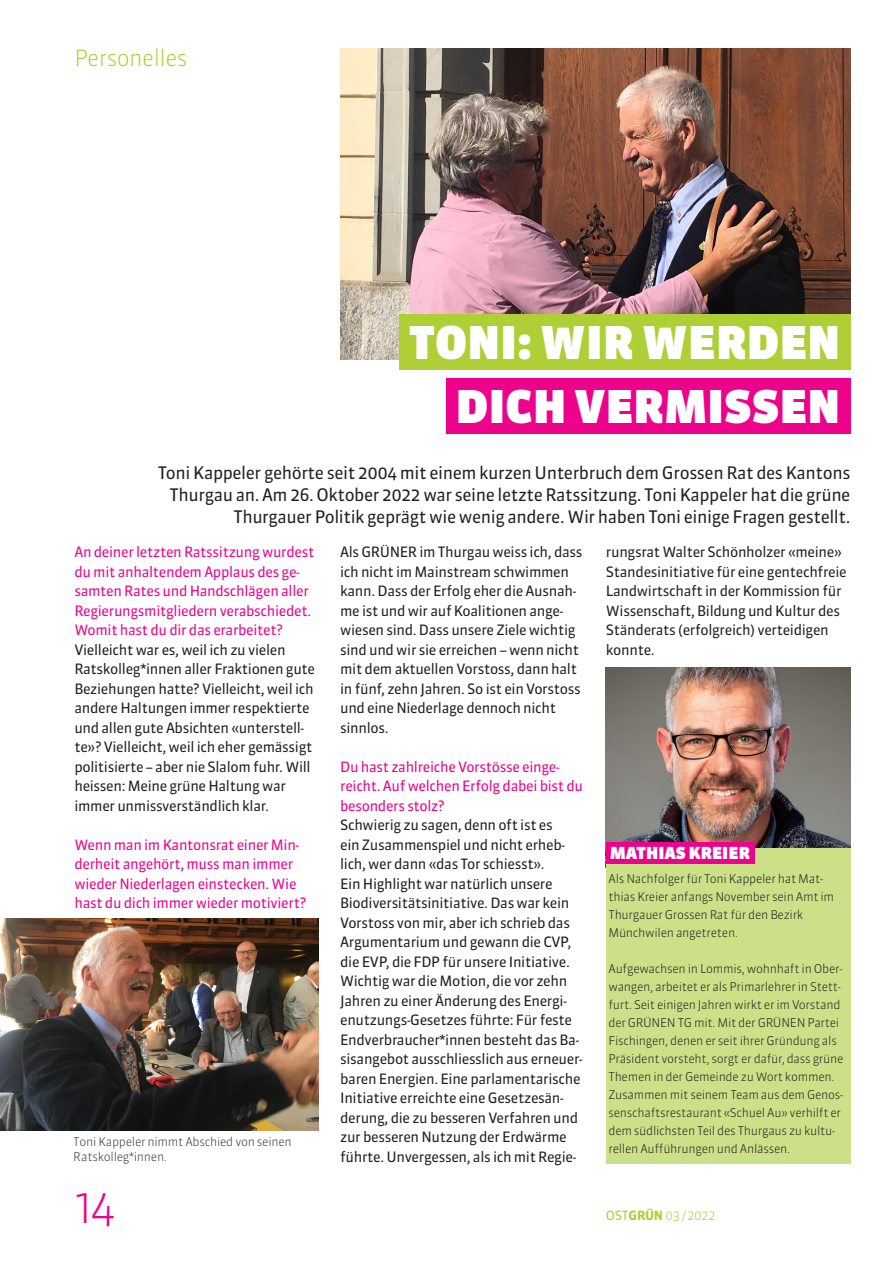
<style>
.page{position:relative;width:893px;height:1263px;background:#fff}
.page>*{position:absolute;margin:0;border:0;box-sizing:border-box;transform-origin:0 0}
.t1{font:900 45px "Sanuk OT";letter-spacing:.01em;color:#fff}
.t2{font:300 45px "Sanuk OT";color:#ed028c}
.t3{font:300 22.5px "Sanuk OT";letter-spacing:-.025em;color:#aed036}
.t4{font:17.25px/22px "Sanuk OT";letter-spacing:-.025em;color:#231f20;text-align:right}
.t5{font:900 16.5px "Sanuk OT";letter-spacing:.01em;color:#fff}
.t6{font:14.25px/19.5px "Sanuk OT";letter-spacing:-.025em;color:#231f20}
.t7{font:14.25px/19.5px "Sanuk OT";letter-spacing:-.025em;color:#ed028c}
.t8{font:300 12.75px "Sanuk OT";color:#aed036}
.t9{font:300 12px/18px "Sanuk OT";letter-spacing:-.025em;color:#231f20}
.s1{font-weight:400}
.s2{font-weight:700}
</style>
<div class="page">
<img style="left:606px;top:668px;width:244px;height:180px">
<img style="left:340px;top:49px;width:510px;height:310px">
<div style="left:446px;top:378px;width:404px;height:56px;background:#ed028c"></div>
<div style="left:399px;top:315px;width:451px;height:55px;background:#aed036"></div>
<div style="left:606px;top:848px;width:244px;height:316px;background:#cce088"></div>
<div style="left:606px;top:842px;width:148px;height:22px;background:#ed028c"></div>
<img style="left:0;top:918px;width:319px;height:212px">
<p class="t3" style="left:74px;top:44px;width:114px">Personelles</p>
<p class="t1" style="left:409px;top:314px;width:433px">TONI: WIR WERDEN</p>
<p class="t1" style="left:456px;top:378px;width:386px">DICH VERMISSEN</p>
<p class="t4" style="left:158px;top:462px;width:694px">Toni Kappeler gehörte seit 2004 mit einem kurzen Unterbruch dem Grossen Rat des Kantons<br>Thurgau an. Am 26. Oktober 2022 war seine letzte Ratssitzung. Toni Kappeler hat die grüne<br>Thurgauer Politik geprägt wie wenig andere. Wir haben Toni einige Fragen gestellt.</p>
<p class="t7" style="left:74px;top:542px;width:242px">An deiner letzten Ratssitzung wurdest du mit anhaltendem Applaus des ge&shy;samten Rates und Handschlägen aller Regierungsmitgliedern verabschiedet.<br>Womit hast du dir das erarbeitet?</p>
<p class="t6" style="left:74px;top:640px;width:242px">Vielleicht war es, weil ich zu vielen Ratskolleg*innen aller Fraktionen gute Beziehungen hatte? Vielleicht, weil ich andere Haltungen immer respektierte und allen gute Absichten «unterstell&shy;te»? Vielleicht, weil ich eher gemässigt politisierte – aber nie Slalom fuhr. Will heissen: Meine grüne Haltung war immer unmissverständlich klar.</p>
<p class="t7" style="left:74px;top:835px;width:233px">Wenn man im Kantonsrat einer Min&shy;derheit angehört, muss man immer wieder Niederlagen einstecken. Wie hast du dich immer wieder motiviert?</p>
<p class="t9" style="left:74px;top:1134px;width:219px;line-height:15px">Toni Kappeler nimmt Abschied von seinen<br>Ratskolleg*innen.</p>
<p class="t2" style="left:75px;top:1179px;width:42px">14</p>
<p class="t6" style="left:340px;top:542px;width:244px">Als GRÜNER im Thurgau weiss ich, dass ich nicht im Mainstream schwimmen kann. Dass der Erfolg eher die Ausnah&shy;me ist und wir auf Koalitionen ange&shy;wiesen sind. Dass unsere Ziele wichtig sind und wir sie erreichen – wenn nicht mit dem aktuellen Vorstoss, dann halt in fünf, zehn Jahren. So ist ein Vorstoss und eine Niederlage dennoch nicht sinnlos.</p>
<p class="t7" style="left:340px;top:757px;width:244px">Du hast zahlreiche Vorstösse einge&shy;reicht. Auf welchen Erfolg dabei bist du besonders stolz?</p>
<p class="t6" style="left:340px;top:815px;width:244px">Schwierig zu sagen, denn oft ist es<br>ein Zusammenspiel und nicht erheb&shy;lich, wer dann «das Tor schiesst».<br>Ein Highlight war natürlich unsere Biodiversitätsinitiative. Das war kein Vorstoss von mir, aber ich schrieb das Argumentarium und gewann die CVP, die EVP, die FDP für unsere Initiative.<br>Wichtig war die Motion, die vor zehn Jahren zu einer Änderung des Energi&shy;enutzungs-Gesetzes führte: Für feste Endverbraucher*innen besteht das Ba&shy;sisangebot ausschliesslich aus erneuer&shy;baren Energien. Eine parlamentarische Initiative erreichte eine Gesetzesän&shy;derung, die zu besseren Verfahren und zur besseren Nutzung der Erdwärme führte. Unvergessen, als ich mit Regie-</p>
<p class="t6" style="left:606px;top:542px;width:242px">rungsrat Walter Schönholzer «meine» Standesinitiative für eine gentechfreie Landwirtschaft in der Kommission für Wissenschaft, Bildung und Kultur des Ständerats (erfolgreich) verteidigen konnte.</p>
<p class="t5" style="left:610px;top:843px;width:141px">MATHIAS KREIER</p>
<p class="t9" style="left:608px;top:869px;width:227px">Als Nachfolger für Toni Kappeler hat Mat&shy;thias Kreier anfangs November sein Amt im<br>Thurgauer Grossen Rat für den Bezirk</p>
<p class="t9" style="left:608px;top:923px;width:131px">Münchwilen angetreten.</p>
<p class="t9" style="left:608px;top:959px;width:236px">Aufgewachsen in Lommis, wohnhaft in Ober&shy;wangen, arbeitet er als Primarlehrer in Stett&shy;furt. Seit einigen Jahren wirkt er im Vorstand der GRÜNEN TG mit. Mit der GRÜNEN Partei Fischingen, denen er seit ihrer Gründung als Präsident vorsteht, sorgt er dafür, dass grüne Themen in der Gemeinde zu Wort kommen.</p>
<p class="t9" style="left:608px;top:1085px;width:236px">Zusammen mit seinem Team aus dem Genos&shy;senschaftsrestaurant «Schuel Au» verhilft er dem südlichsten Teil des Thurgaus zu kultu&shy;rellen Aufführungen und Anlässen.</p>
<p class="t8" style="left:606px;top:1207px;width:111px"><span class="s1">OST</span><span class="s2">GRÜN</span> 03 / 2022</p>
</div>
